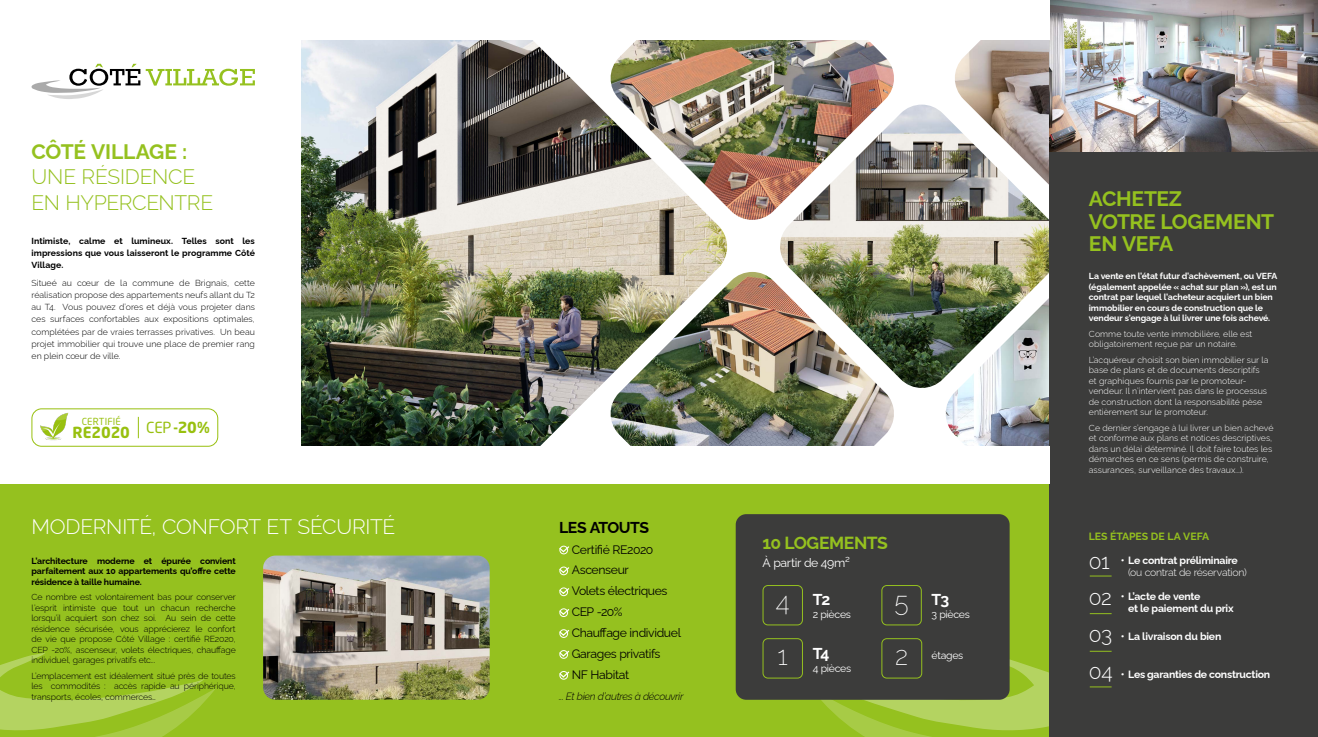
<style>
.page{position:relative;width:1318px;height:737px;background:#fff}
.page>*{position:absolute;margin:0;border:0;box-sizing:border-box;transform-origin:0 0}
.t1{font:200 26.25px/54.1px "Raleway";color:#fff}
.t2{font:700 21px/22.8px "Raleway";letter-spacing:-.015em;color:#95c11f}
.t3{font:300 21px "Raleway";letter-spacing:-.01em;color:#fff}
.t4{font:300 21px/25.2px "Raleway";letter-spacing:-.015em;color:#95c11f}
.t5{font:700 17.5px "Raleway";letter-spacing:-.03em;color:#95c11f}
.t6{font:700 15.75px "Raleway";letter-spacing:-.035em;color:#000}
.t7{font:700 15.75px "Raleway";color:#fff}
.t8{font:700 15.14px "Neo Sans W1 G";color:#98c00f}
.t9{font:700 15.05px "Neo Sans W1 G";letter-spacing:-.01em;color:#98c00f}
.t10{font:12.25px/20.9px "Raleway";letter-spacing:-.03em;color:#000}
.t11{font:12.25px "Raleway";letter-spacing:-.03em;color:#fff}
.t12{font:700 10.5px/12.6px "Raleway";letter-spacing:-.025em;color:#fff}
.t13{font:10.5px "Raleway";letter-spacing:-.025em;color:#fff}
.t14{font:italic 300 10.5px "Raleway";letter-spacing:-.03em;color:#000}
.t15{font:300 10.5px "Raleway";letter-spacing:-.025em;color:#fff}
.t16{font:700 10.5px "Raleway";color:#95c11f}
.t17{font:9.62px "Neo Sans W1 G";letter-spacing:.015em;color:#98c00f}
.t18{font:300 8.75px/10.5px "Raleway";letter-spacing:-.01em;color:#000;text-align:justify}
.t19{font:300 8.75px/10.5px "Raleway";letter-spacing:.005em;color:#fff}
.t20{font:700 8.75px/12.2px "Raleway";letter-spacing:-.005em;color:#000;text-align:justify}
.t21{font:700 8.75px/10.5px "Raleway";letter-spacing:-.015em;color:#fff}
.s1{font-weight:400}
.s2{font-weight:300;font-size:21px}
</style>
<div class="page">
<img style="left:301px;top:40px;width:427px;height:406px">
<img style="left:609px;top:272px;width:285px;height:174px">
<img style="left:607px;top:40px;width:287px;height:183px">
<img style="left:777px;top:105px;width:272px;height:283px">
<img style="left:942px;top:272px;width:107px;height:174px">
<img style="left:951px;top:40px;width:98px;height:177px">
<div style="left:0;top:484px;width:1049px;height:253px;background:#95c11f"></div>
<svg style="left:810px;top:652px;width:239px;height:85px"></svg>
<div style="left:1049px;top:0;width:268px;height:737px;background:#3c3c3b"></div>
<img style="left:263px;top:555px;width:226px;height:144px">
<svg style="left:0;top:653px;width:216px;height:84px"></svg>
<div style="left:735px;top:514px;width:274px;height:185px;background:#3c3c3b;border-radius:10px"></div>
<img style="left:1049px;top:0;width:268px;height:151px">
<div style="left:881px;top:585px;width:40px;height:40px;border:1px solid #95c11f;border-radius:5px"></div>
<div style="left:881px;top:638px;width:41px;height:40px;border:1px solid #95c11f;border-radius:5px"></div>
<div style="left:32px;top:408px;width:186px;height:38px;border:1px solid #98c00f;border-radius:10px"></div>
<div style="left:762px;top:585px;width:40px;height:40px;border:1px solid #95c11f;border-radius:5px"></div>
<div style="left:762px;top:638px;width:40px;height:40px;border:1px solid #95c11f;border-radius:5px"></div>
<div style="left:559px;top:546px;width:9px;height:8px;border:1px solid #fff;border-radius:50%"></div>
<svg style="left:559px;top:545px;width:11px;height:8px"></svg>
<div style="left:559px;top:566px;width:9px;height:9px;border:1px solid #fff;border-radius:50%"></div>
<svg style="left:559px;top:566px;width:11px;height:8px"></svg>
<div style="left:559px;top:587px;width:9px;height:9px;border:1px solid #fff;border-radius:50%"></div>
<svg style="left:559px;top:587px;width:11px;height:8px"></svg>
<div style="left:559px;top:608px;width:9px;height:9px;border:1px solid #fff;border-radius:50%"></div>
<svg style="left:559px;top:608px;width:11px;height:8px"></svg>
<svg style="left:559px;top:629px;width:11px;height:8px"></svg>
<div style="left:559px;top:650px;width:9px;height:8px;border:1px solid #fff;border-radius:50%"></div>
<svg style="left:559px;top:650px;width:11px;height:7px"></svg>
<div style="left:559px;top:671px;width:9px;height:8px;border:1px solid #fff;border-radius:50%"></div>
<svg style="left:559px;top:671px;width:11px;height:7px"></svg>
<svg style="left:31px;top:64px;width:109px;height:35px"></svg>
<svg style="left:146px;top:69px;width:109px;height:17px"></svg>
<svg style="left:138px;top:417px;width:1px;height:21px"></svg>
<svg style="left:1089px;top:575px;width:22px;height:1px"></svg>
<svg style="left:1089px;top:613px;width:22px;height:1px"></svg>
<svg style="left:1089px;top:651px;width:22px;height:1px"></svg>
<svg style="left:1089px;top:686px;width:22px;height:1px"></svg>
<img style="left:40px;top:413px;width:28px;height:27px">
<h2 class="t2" style="left:32px;top:138px;width:157px">CÔTÉ VILLAGE :</h2>
<h2 class="t4" style="left:32px;top:162px;width:183px">UNE RÉSIDENCE<br>EN HYPERCENTRE</h2>
<p class="t20" style="left:32px;top:234px;width:225px">Intimiste, calme et lumineux. Telles sont les impressions que vous laisseront le programme Côté Village.</p>
<p class="t18" style="left:31px;top:275px;width:225px;line-height:12.2px">Situeé au cœur de la commune de Brignais, cette réalisation propose des appartements neufs allant du T2 au T4. Vous pouvez d’ores et déjà vous projeter dans ces surfaces confortables aux expositions optimales, complétées par de vraies terrasses privatives. Un beau projet immobilier qui trouve une place de premier rang en plein cœur de ville.</p>
<p class="t17" style="left:82px;top:416px;width:41px">CERTIFIÉ</p>
<h3 class="t9" style="left:73px;top:423px;width:59px">RE2020</h3>
<h3 class="t8" style="left:146px;top:418px;width:65px"><span class="s1">CEP</span>-20%</h3>
<h2 class="t3" style="left:32px;top:509px;width:365px">MODERNITÉ, CONFORT ET SÉCURITÉ</h2>
<p class="t20" style="left:31px;top:554px;width:206px;line-height:10.5px">L’architecture moderne et épurée convient parfaitement aux 10 appartements qu’offre cette résidence à taille humaine.</p>
<p class="t18" style="left:31px;top:591px;width:206px">Ce nombre est volontairement bas pour conserver l’esprit intimiste que tout un chacun recherche lorsqu’il acquiert son chez soi. Au sein de cette résidence sécurisée, vous apprécierez le confort de vie que propose Côté Village : certifié RE2020, CEP -20%, ascenseur, volets électriques, chauffage individuel, garages privatifs etc...</p>
<p class="t18" style="left:31px;top:669px;width:206px">L’emplacement est idéalement situé près de toutes les commodités : accès rapide au périphérique, transports, écoles, commerces…</p>
<h3 class="t6" style="left:559px;top:514px;width:91px">LES ATOUTS</h3>
<h3 class="t10" style="left:571px;top:537px;width:111px">Certifié RE2020<br>Ascenseur<br>Volets électriques<br>CEP -20%<br>Chauffage individuel<br>Garages privatifs<br>NF Habitat</h3>
<p class="t14" style="left:559px;top:687px;width:126px">... Et bien d’autres à découvrir</p>
<h3 class="t5" style="left:762px;top:529px;width:127px">10 LOGEMENTS</h3>
<h3 class="t11" style="left:762px;top:553px;width:89px">À partir de 49m²</h3>
<h3 class="t7" style="left:812px;top:587px;width:19px">T2</h3>
<p class="t13" style="left:812px;top:605px;width:40px">2 pièces</p>
<h3 class="t7" style="left:812px;top:641px;width:18px">T4</h3>
<p class="t13" style="left:812px;top:660px;width:40px">4 pièces</p>
<h1 class="t1" style="left:775px;top:571px;width:15px">4<br>1</h1>
<h1 class="t1" style="left:894px;top:571px;width:16px">5</h1>
<h1 class="t1" style="left:894px;top:626px;width:15px">2</h1>
<h3 class="t7" style="left:931px;top:587px;width:19px">T3</h3>
<p class="t13" style="left:931px;top:605px;width:40px">3 pièces</p>
<p class="t13" style="left:931px;top:646px;width:33px">étages</p>
<h2 class="t2" style="left:1088px;top:185px;width:187px">ACHETEZ<br>VOTRE LOGEMENT<br>EN VEFA</h2>
<p class="t21" style="left:1088px;top:270px;width:190px">La vente en l’état futur d’achèvement, ou VEFA (également appelée « achat sur plan »), est un contrat par lequel l’acheteur acquiert un bien immobilier en cours de construction que le vendeur s’engage à lui livrer une fois achevé.</p>
<p class="t19" style="left:1088px;top:327px;width:165px">Comme toute vente immobilière, elle est obligatoirement reçue par un notaire.</p>
<p class="t19" style="left:1088px;top:353px;width:181px">L’acquéreur choisit son bien immobilier sur la base de plans et de documents descriptifs et graphiques fournis par le promoteur&shy;vendeur. Il n’intervient pas dans le processus de construction dont la responsabilité pèse entièrement sur le promoteur.</p>
<p class="t19" style="left:1088px;top:421px;width:185px">Ce dernier s’engage à lui livrer un bien achevé et conforme aux plans et notices descriptives, dans un délai déterminé. Il doit faire toutes les démarches en ce sens (permis de construire, assurances, surveillance des travaux...).</p>
<p class="t16" style="left:1088px;top:527px;width:122px">LES ÉTAPES DE LA VEFA</p>
<p class="t12" style="left:1120px;top:553px;width:119px">• Le contrat préliminaire</p>
<p class="t15" style="left:1127px;top:564px;width:120px">(ou contrat de réservation)</p>
<h2 class="t3" style="left:1088px;top:544px;width:22px">01</h2>
<p class="t12" style="left:1127px;top:588px;width:107px;text-indent:-7px">• L’acte de vente<br>et le paiement du prix</p>
<h2 class="t3" style="left:1088px;top:581px;width:24px">02</h2>
<p class="t12" style="left:1088px;top:628px;width:134px"><span class="s2">03</span> • La livraison du bien</p>
<p class="t12" style="left:1088px;top:666px;width:183px"><span class="s2">04</span> • Les garanties de construction</p>
</div>
